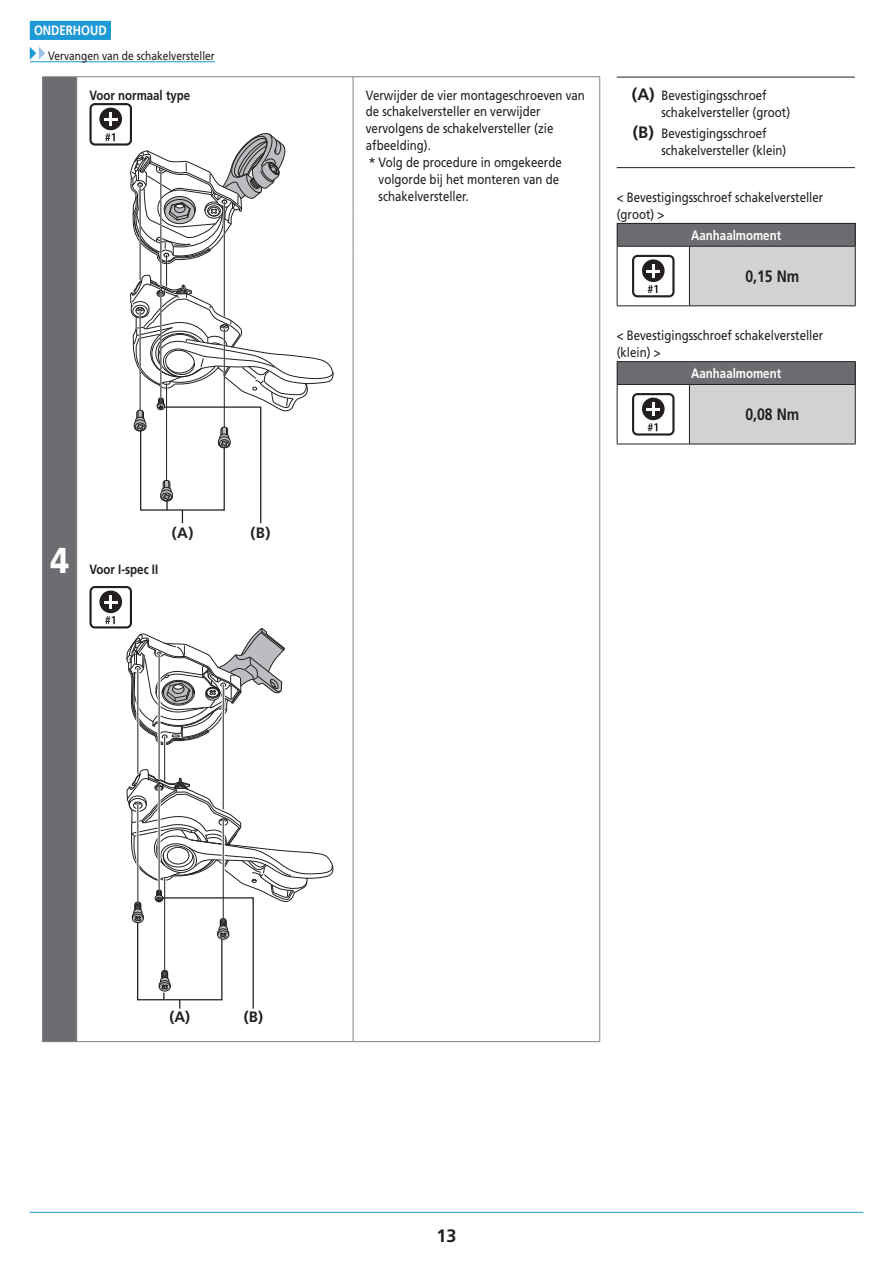
<style>
.page{position:relative;width:893px;height:1263px;background:#fff}
.page>*{position:absolute;margin:0;border:0;box-sizing:border-box;transform-origin:0 0}
.t1{font:900 36px "Frutiger LT Pro";color:#fff;scale:.85 1}
.t2{font:700 18px "Frutiger LT Pro";color:#231f20}
.t3{font:700 16.5px "Frutiger LT Pro";color:#231f20;scale:.85 1}
.t4{font:700 15px "Frutiger LT Pro";color:#231f20}
.t5{font:13.5px/16.8px "Frutiger LT Pro";color:#231f20;scale:.85 1}
.t6{font:700 13.5px "Frutiger LT Pro";color:#fff;scale:.85 1}
.t7{font:13.5px "Frutiger LT Pro";color:#231f20}
.t8{font:700 13.5px "Frutiger LT Pro";color:#231f20;scale:.85 1}
.t9{font:12px "Frutiger LT Pro";color:#231f20;scale:.85 1}
.s1{font-weight:700;font-size:16.5px}
</style>
<div class="page">
<hr style="left:30px;top:1212px;width:833px;height:1px;background:#1d99d6">
<div style="left:30px;top:21px;width:81px;height:19px;background:#1d99d6"></div>
<hr style="left:30px;top:61px;width:185px;height:1px;background:#1d99d6">
<svg style="left:30px;top:47px;width:15px;height:13px"></svg>
<div style="left:43px;top:77px;width:34px;height:965px;background:#6c6d70"></div>
<hr style="left:43px;top:76px;width:34px;height:1px;background:#808285">
<hr style="left:42px;top:77px;width:1px;height:137px;background:#808285">
<hr style="left:77px;top:76px;width:276px;height:1px;background:#808285">
<hr style="left:76px;top:77px;width:1px;height:137px;background:#808285">
<hr style="left:353px;top:76px;width:247px;height:1px;background:#808285">
<hr style="left:353px;top:77px;width:1px;height:137px;background:#808285">
<hr style="left:599px;top:77px;width:1px;height:137px;background:#808285">
<hr style="left:42px;top:214px;width:1px;height:35px;background:#808285">
<hr style="left:76px;top:214px;width:1px;height:35px;background:#808285">
<hr style="left:353px;top:214px;width:1px;height:35px;background:#808285">
<hr style="left:599px;top:214px;width:1px;height:35px;background:#808285">
<hr style="left:42px;top:249px;width:1px;height:792px;background:#808285">
<hr style="left:76px;top:249px;width:1px;height:792px;background:#808285">
<hr style="left:353px;top:249px;width:1px;height:792px;background:#808285">
<hr style="left:599px;top:249px;width:1px;height:792px;background:#808285">
<hr style="left:43px;top:1041px;width:34px;height:1px;background:#808285">
<hr style="left:77px;top:1041px;width:276px;height:1px;background:#808285">
<hr style="left:353px;top:1041px;width:247px;height:1px;background:#808285">
<svg style="left:89px;top:103px;width:245px;height:421px"></svg>
<svg style="left:89px;top:586px;width:245px;height:423px"></svg>
<hr style="left:617px;top:167px;width:238px;height:1px;background:#231f20">
<hr style="left:617px;top:77px;width:238px;height:1px;background:#231f20">
<div style="left:617px;top:223px;width:238px;height:23px;background:#6c6d70"></div>
<div style="left:689px;top:246px;width:166px;height:60px;background:#d1d2d4"></div>
<hr style="left:617px;top:223px;width:72px;height:1px;background:#231f20">
<svg style="left:617px;top:224px;width:1px;height:22px"></svg>
<hr style="left:689px;top:223px;width:167px;height:1px;background:#231f20">
<svg style="left:855px;top:224px;width:1px;height:22px"></svg>
<hr style="left:617px;top:246px;width:72px;height:1px;background:#231f20">
<hr style="left:617px;top:247px;width:1px;height:58px;background:#231f20">
<hr style="left:689px;top:246px;width:167px;height:1px;background:#231f20">
<hr style="left:689px;top:247px;width:1px;height:58px;background:#231f20">
<hr style="left:855px;top:247px;width:1px;height:58px;background:#231f20">
<hr style="left:617px;top:305px;width:72px;height:1px;background:#231f20">
<hr style="left:689px;top:305px;width:167px;height:1px;background:#231f20">
<svg style="left:632px;top:255px;width:43px;height:42px"></svg>
<div style="left:617px;top:362px;width:238px;height:22px;background:#6c6d70"></div>
<div style="left:689px;top:384px;width:166px;height:60px;background:#d1d2d4"></div>
<hr style="left:617px;top:361px;width:72px;height:1px;background:#231f20">
<svg style="left:617px;top:362px;width:1px;height:22px"></svg>
<hr style="left:689px;top:361px;width:167px;height:1px;background:#231f20">
<svg style="left:855px;top:362px;width:1px;height:22px"></svg>
<hr style="left:617px;top:384px;width:72px;height:1px;background:#231f20">
<hr style="left:617px;top:385px;width:1px;height:59px;background:#231f20">
<hr style="left:689px;top:384px;width:167px;height:1px;background:#231f20">
<hr style="left:689px;top:385px;width:1px;height:59px;background:#231f20">
<hr style="left:855px;top:385px;width:1px;height:59px;background:#231f20">
<hr style="left:617px;top:444px;width:72px;height:1px;background:#231f20">
<hr style="left:689px;top:444px;width:167px;height:1px;background:#231f20">
<svg style="left:632px;top:393px;width:43px;height:42px"></svg>
<p class="t6" style="left:34px;top:22px;width:87px">ONDERHOUD</p>
<p class="t9" style="left:48px;top:48px;width:198px">Vervangen van de schakelversteller</p>
<p class="t8" style="left:89px;top:87px;width:120px">Voor normaal type</p>
<h1 class="t1" style="left:50px;top:538px;width:24px">4</h1>
<p class="t8" style="left:89px;top:561px;width:83px">Voor I-spec II</p>
<p class="t4" style="left:172px;top:523px;width:23px">(A)</p>
<p class="t4" style="left:250px;top:523px;width:21px">(B)</p>
<p class="t5" style="left:366px;top:87px;width:259px">Verwijder de vier montageschroeven van</p>
<p class="t5" style="left:366px;top:103px;width:207px">de schakelversteller en verwijder</p>
<p class="t5" style="left:366px;top:120px;width:222px">vervolgens de schakelversteller (zie</p>
<p class="t5" style="left:366px;top:137px;width:78px">afbeelding).</p>
<p class="t7" style="left:368px;top:154px;width:195px">* Volg de procedure in omgekeerde</p>
<p class="t5" style="left:379px;top:171px;width:214px">volgorde bij het monteren van de</p>
<p class="t5" style="left:379px;top:188px;width:108px">schakelversteller.</p>
<p class="t5" style="left:661px;top:87px;width:153px;text-indent:-30px"><span class="s1">(A)</span> Bevestigingsschroef schakelversteller (groot)</p>
<p class="t5" style="left:661px;top:125px;width:149px;text-indent:-29px"><span class="s1">(B)</span> Bevestigingsschroef schakelversteller (klein)</p>
<p class="t5" style="left:617px;top:189px;width:244px">&lt; Bevestigingsschroef schakelversteller (groot) &gt;</p>
<p class="t6" style="left:691px;top:227px;width:107px">Aanhaalmoment</p>
<p class="t3" style="left:745px;top:267px;width:65px">0,15 Nm</p>
<p class="t5" style="left:617px;top:327px;width:244px">&lt; Bevestigingsschroef schakelversteller (klein) &gt;</p>
<p class="t6" style="left:691px;top:365px;width:107px">Aanhaalmoment</p>
<p class="t3" style="left:745px;top:405px;width:65px">0,08 Nm</p>
<p class="t4" style="left:169px;top:1008px;width:22px">(A)</p>
<p class="t4" style="left:244px;top:1008px;width:21px">(B)</p>
<h2 class="t2" style="left:436px;top:1225px;width:22px">13</h2>
</div>
